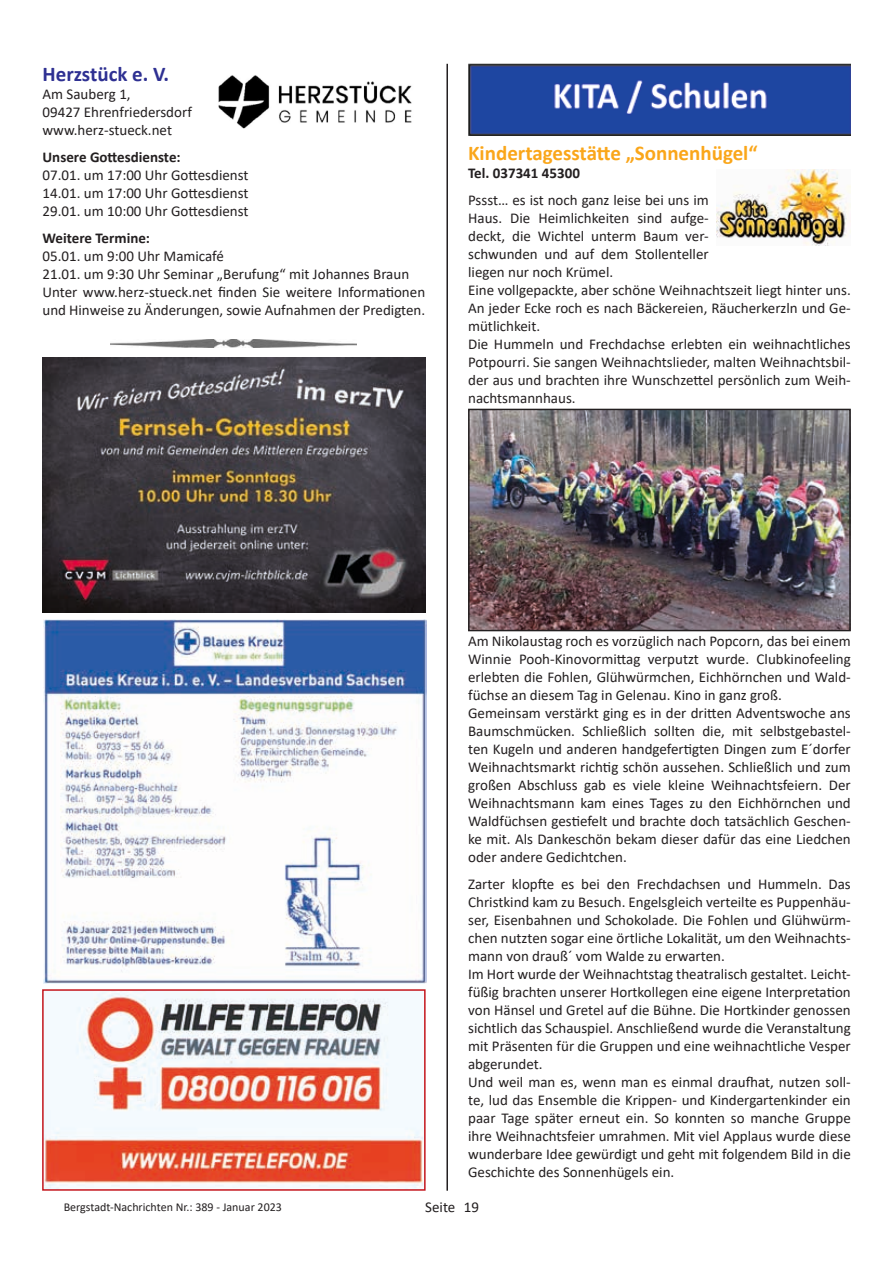
<style>
.page{position:relative;width:893px;height:1263px;background:#fff}
.page>*{position:absolute;margin:0;border:0;box-sizing:border-box;transform-origin:0 0}
.t1{font:700 21px "Calibri";color:#faa61a}
.t2{font:700 21px "Calibri";color:#2e3092}
.t3{font:15px/18px "Calibri";color:#231f20}
.t4{font:700 15px "Calibri";color:#231f20}
.t5{font:12px "Calibri";color:#231f20}
</style>
<div class="page">
<hr style="left:446px;top:64px;width:2px;height:1127px;background:#231f20">
<img style="left:111px;top:339px;width:246px;height:9px">
<img style="left:218px;top:75px;width:194px;height:54px">
<img style="left:42px;top:358px;width:383px;height:255px">
<img style="left:44px;top:619px;width:382px;height:364px">
<img style="left:45px;top:992px;width:378px;height:196px">
<div style="left:42px;top:989px;width:384px;height:202px;border:2px solid #c4151c"></div>
<img style="left:468px;top:64px;width:383px;height:71px">
<img style="left:717px;top:169px;width:133px;height:76px">
<img style="left:471px;top:412px;width:377px;height:216px">
<div style="left:468px;top:409px;width:383px;height:222px;border:2px solid #231f20"></div>
<h1 class="t2" style="left:43px;top:59px;width:128px">Herzstück e. V.</h1>
<p class="t3" style="left:43px;top:84px;width:151px">Am Sauberg 1,<br>09427 Ehrenfriedersdorf www.herz-stueck.net</p>
<p class="t4" style="left:43px;top:146px;width:140px">Unsere Gottesdienste:</p>
<p class="t3" style="left:43px;top:165px;width:208px;text-align:justify">07.01. um 17:00 Uhr Gottesdienst 14.01. um 17:00 Uhr Gottesdienst 29.01. um 10:00 Uhr Gottesdienst</p>
<p class="t4" style="left:43px;top:227px;width:109px">Weitere Termine:</p>
<p class="t3" style="left:43px;top:246px;width:384px">05.01. um 9:00 Uhr Mamicafé<br>21.01. um 9:30 Uhr Seminar „Berufung“ mit Johannes Braun Unter www.herz-stueck.net finden Sie weitere Informationen und Hinweise zu Änderungen, sowie Aufnahmen der Predigten.</p>
<h1 class="t1" style="left:468px;top:138px;width:291px">Kindertagesstätte „Sonnenhügel“</h1>
<p class="t4" style="left:468px;top:162px;width:113px">Tel. 037341 45300</p>
<p class="t3" style="left:468px;top:191px;width:384px">Pssst… es ist noch ganz leise bei uns im<br>Haus. Die Heimlichkeiten sind aufge-<br>deckt, die Wichtel unterm Baum ver-<br>schwunden und auf dem Stollenteller<br>liegen nur noch Krümel.<br>Eine vollgepackte, aber schöne Weihnachtszeit liegt hinter uns.<br>An jeder Ecke roch es nach Bäckereien, Räucherkerzln und Ge&shy;mütlichkeit.<br>Die Hummeln und Frechdachse erlebten ein weihnachtliches Potpourri. Sie sangen Weihnachtslieder, malten Weihnachtsbil&shy;der aus und brachten ihre Wunschzettel persönlich zum Weih&shy;nachtsmannhaus.</p>
<p class="t3" style="left:468px;top:632px;width:384px">Am Nikolaustag roch es vorzüglich nach Popcorn, das bei einem Winnie Pooh-Kinovormittag verputzt wurde. Clubkinofeeling erlebten die Fohlen, Glühwürmchen, Eichhörnchen und Wald&shy;füchse an diesem Tag in Gelenau. Kino in ganz groß.<br>Gemeinsam verstärkt ging es in der dritten Adventswoche ans Baumschmücken. Schließlich sollten die, mit selbstgebastel&shy;ten Kugeln und anderen handgefertigten Dingen zum E´dorfer Weihnachtsmarkt richtig schön aussehen. Schließlich und zum großen Abschluss gab es viele kleine Weihnachtsfeiern. Der Weihnachtsmann kam eines Tages zu den Eichhörnchen und Waldfüchsen gestiefelt und brachte doch tatsächlich Geschen&shy;ke mit. Als Dankeschön bekam dieser dafür das eine Liedchen oder andere Gedichtchen.</p>
<p class="t3" style="left:468px;top:875px;width:384px">Zarter klopfte es bei den Frechdachsen und Hummeln. Das Christkind kam zu Besuch. Engelsgleich verteilte es Puppenhäu&shy;ser, Eisenbahnen und Schokolade. Die Fohlen und Glühwürm&shy;chen nutzten sogar eine örtliche Lokalität, um den Weihnachts&shy;mann von drauß´ vom Walde zu erwarten.<br>Im Hort wurde der Weihnachtstag theatralisch gestaltet. Leicht&shy;füßig brachten unserer Hortkollegen eine eigene Interpretation von Hänsel und Gretel auf die Bühne. Die Hortkinder genossen sichtlich das Schauspiel. Anschließend wurde die Veranstaltung mit Präsenten für die Gruppen und eine weihnachtliche Vesper abgerundet.<br>Und weil man es, wenn man es einmal draufhat, nutzen soll&shy;te, lud das Ensemble die Krippen- und Kindergartenkinder ein paar Tage später erneut ein. So konnten so manche Gruppe ihre Weihnachtsfeier umrahmen. Mit viel Applaus wurde diese wunderbare Idee gewürdigt und geht mit folgendem Bild in die Geschichte des Sonnenhügels ein.</p>
<p class="t3" style="left:425px;top:1197px;width:32px">Seite</p>
<p class="t5" style="left:64px;top:1199px;width:220px">Bergstadt-Nachrichten Nr.: 389 - Januar 2023</p>
<p class="t3" style="left:464px;top:1198px;width:17px">19</p>
</div>
